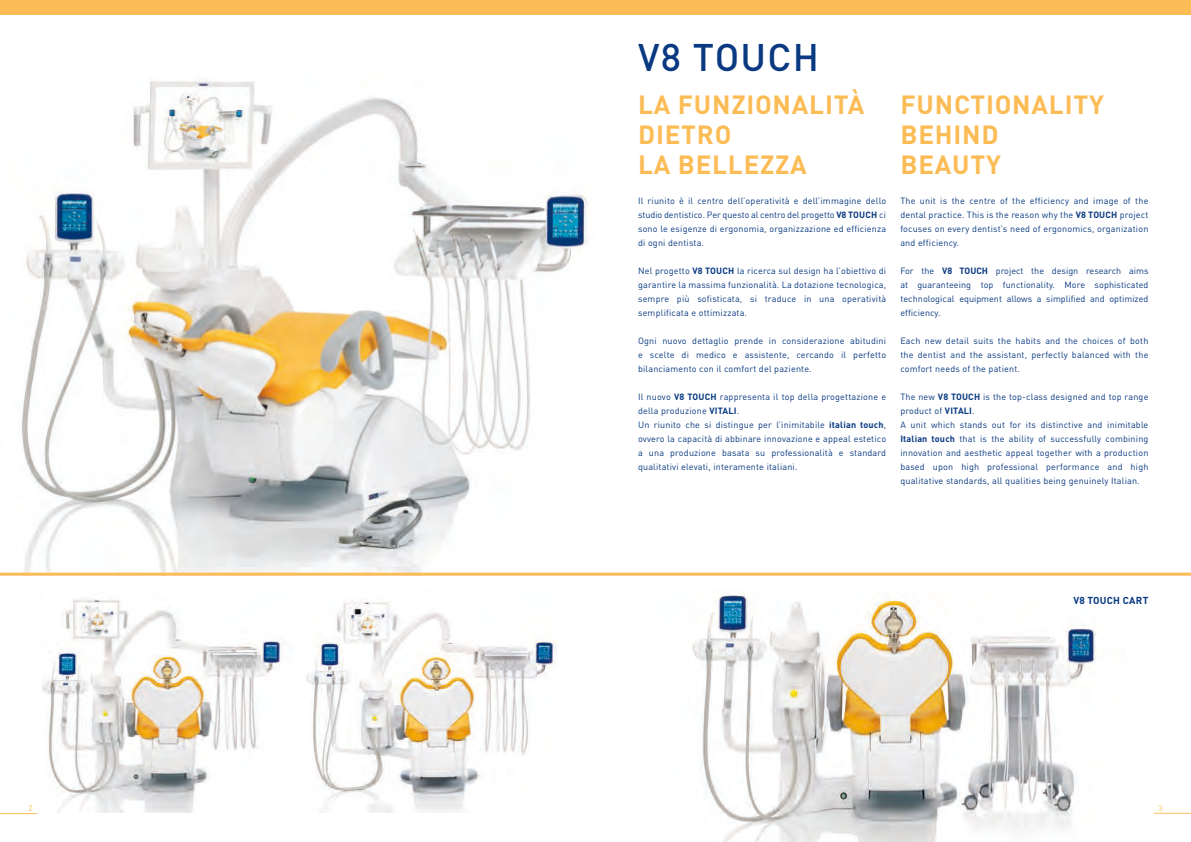
<style>
.page{position:relative;width:1191px;height:842px;background:#fff}
.page>*{position:absolute;margin:0;border:0;box-sizing:border-box;transform-origin:0 0}
.t1{font:500 38px "DIN Pro";letter-spacing:.035em;color:#083981}
.t2{font:700 26px/30px "DIN Pro";letter-spacing:.03em;color:#fcbc55}
.t3{font:700 10px "DIN Pro";letter-spacing:.02em;color:#083981}
.t4{font:9px/14px "DIN Pro";letter-spacing:.02em;color:#083981;text-align:justify}
.t5{font:8px "DIN Pro";color:#fcbc55}
.s1{font-weight:700}
</style>
<div class="page">
<hr style="left:0;top:813px;width:37px;height:1px;background:#fcbc55">
<hr style="left:1154px;top:813px;width:37px;height:1px;background:#fcbc55">
<img style="left:692px;top:591px;width:404px;height:251px">
<img style="left:42px;top:599px;width:243px;height:214px">
<img style="left:0;top:79px;width:595px;height:494px">
<div style="left:0;top:0;width:595px;height:14px;background:#fcbc55"></div>
<div style="left:595px;top:0;width:596px;height:14px;background:#fcbc55"></div>
<img style="left:310px;top:599px;width:247px;height:214px">
<img style="left:306px;top:674px;width:4px;height:9px">
<hr style="left:0;top:573px;width:1191px;height:3px;background:#fcbc55">
<h1 class="t1" style="left:638px;top:32px;width:182px">V8 TOUCH</h1>
<h2 class="t2" style="left:638px;top:88px;width:228px">LA FUNZIONALITÀ<br>DIETRO<br>LA BELLEZZA</h2>
<p class="t4" style="left:638px;top:193px;width:250px">Il riunito è il centro dell’operatività e dell’immagine dello studio dentistico. Per questo al centro del progetto <span class="s1">V8 TOUCH</span> ci sono le esigenze di ergonomia, organizzazione ed efficienza di ogni dentista.</p>
<p class="t4" style="left:638px;top:263px;width:250px">Nel progetto <span class="s1">V8 TOUCH</span> la ricerca sul design ha l’obiettivo di garantire la massima funzionalità. La dotazione tecnologica, sempre più sofisticata, si traduce in una operatività semplificata e ottimizzata.</p>
<p class="t4" style="left:638px;top:333px;width:250px">Ogni nuovo dettaglio prende in considerazione abitudini e scelte di medico e assistente, cercando il perfetto bilanciamento con il comfort del paziente.</p>
<p class="t4" style="left:638px;top:389px;width:250px;text-align:left">Il nuovo <span class="s1">V8 TOUCH</span> rappresenta il top della progettazione e della produzione <span class="s1">VITALI</span>.<br>Un riunito che si distingue per l’inimitabile <span class="s1">italian touch</span>, ovvero la capacità di abbinare innovazione e appeal estetico a una produzione basata su professionalità e standard qualitativi elevati, interamente italiani.</p>
<h2 class="t2" style="left:900px;top:88px;width:205px">FUNCTIONALITY<br>BEHIND<br>BEAUTY</h2>
<p class="t4" style="left:900px;top:193px;width:250px">The unit is the centre of the efficiency and image of the dental practice. This is the reason why the <span class="s1">V8 TOUCH</span> project focuses on every dentist’s need of ergonomics, organization and efficiency.</p>
<p class="t4" style="left:900px;top:263px;width:250px">For the <span class="s1">V8 TOUCH</span> project the design research aims at guaranteeing top functionality. More sophisticated technological equipment allows a simplified and optimized efficiency.</p>
<p class="t4" style="left:900px;top:333px;width:250px">Each new detail suits the habits and the choices of both the dentist and the assistant, perfectly balanced with the comfort needs of the patient.</p>
<p class="t4" style="left:900px;top:389px;width:250px;text-align:left">The new <span class="s1">V8 TOUCH</span> is the top-class designed and top range product of <span class="s1">VITALI</span>.<br>A unit which stands out for its distinctive and inimitable <span class="s1">Italian touch</span> that is the ability of successfully combining innovation and aesthetic appeal together with a production based upon high professional performance and high qualitative standards, all qualities being genuinely Italian.</p>
<p class="t3" style="left:1073px;top:593px;width:77px">V8 TOUCH CART</p>
<p class="t5" style="left:28px;top:803px;width:6px">2</p>
<p class="t5" style="left:1158px;top:803px;width:6px">3</p>
</div>
